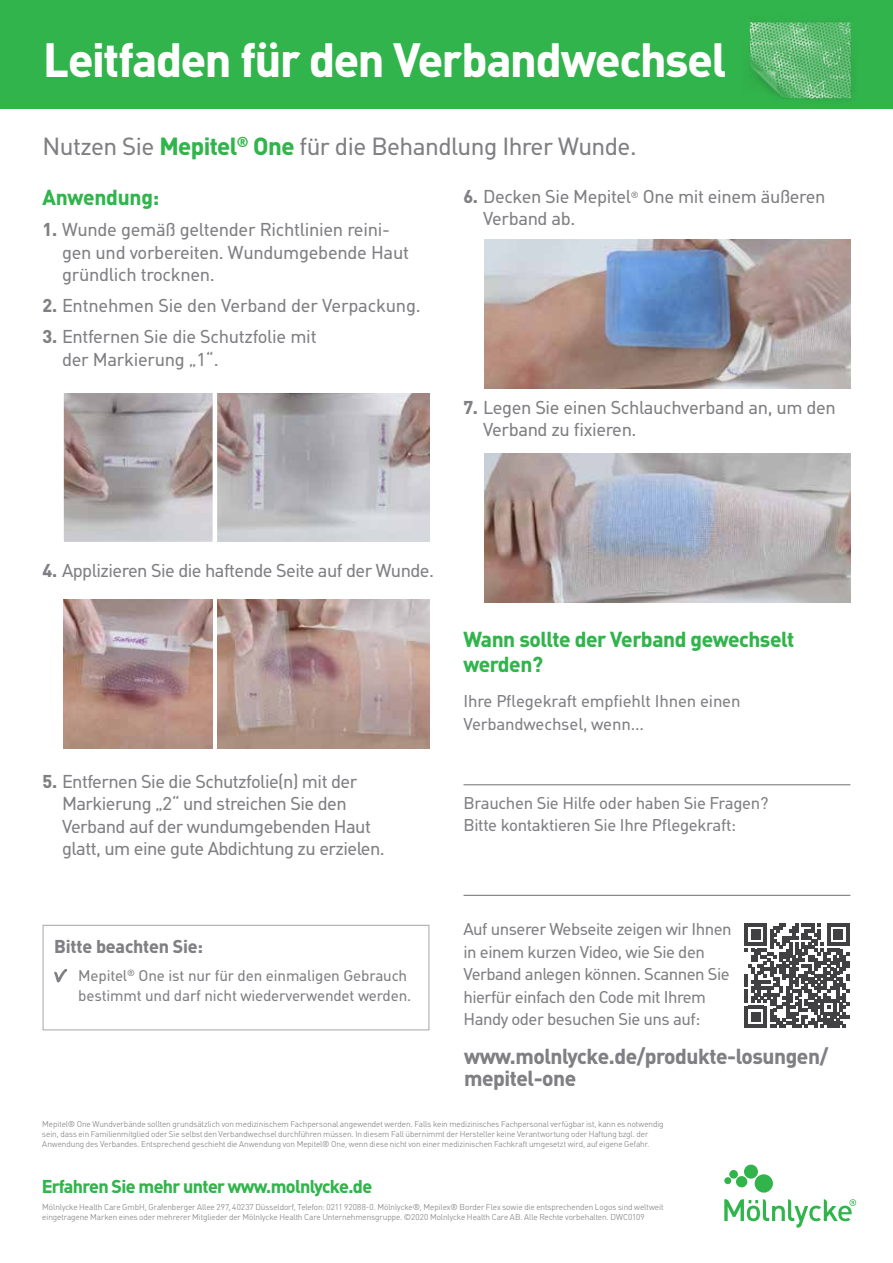
<style>
.page{position:relative;width:893px;height:1263px;background:#fff}
.page>*{position:absolute;margin:0;border:0;box-sizing:border-box;transform-origin:0 0}
.t1{font:700 46.5px "MHC Din";letter-spacing:-.025em;color:#fff}
.t2{font:24px "Molnlycke Din";letter-spacing:-.025em;color:#807f83}
.t3{font:700 21px/25.5px "Molnlycke Din";letter-spacing:-.02em;color:#32b44c}
.t4{font:700 21px/22.5px "Molnlycke Din";letter-spacing:-.02em;color:#807f83}
.t5{font:18px/22.5px "Molnlycke Din";letter-spacing:-.02em;color:#807f83}
.t6{font:700 18px "Molnlycke Din";letter-spacing:-.035em;color:#32b44c}
.t7{font:700 18px "Molnlycke Din";letter-spacing:-.01em;color:#807f83}
.t8{font:16.5px/22.5px "Molnlycke Din";letter-spacing:-.03em;color:#807f83}
.t9{font:16.5px/22.5px "Molnlycke Din";letter-spacing:-.01em;color:#807f83}
.t10{font:15px/19.5px "Molnlycke Din";letter-spacing:-.01em;color:#807f83}
.t11{font:300 8.25px/9.8px "MHC Din";letter-spacing:-.005em;color:#807f83}
.s1{font-weight:700;color:#32b44c}
.s2{font-weight:700}
</style>
<div class="page">
<div style="left:0;top:0;width:893px;height:108px;background:#32b44c"></div>
<svg style="left:724px;top:1165px;width:132px;height:63px"></svg>
<img style="left:64px;top:599px;width:149px;height:149px">
<img style="left:217px;top:599px;width:212px;height:149px">
<img style="left:485px;top:239px;width:365px;height:149px">
<img style="left:485px;top:454px;width:365px;height:149px">
<img style="left:219px;top:393px;width:210px;height:149px">
<svg style="left:63px;top:393px;width:156px;height:149px;background:#b0a9aa"></svg>
<div style="left:43px;top:925px;width:386px;height:105px;border:1px solid #afafb2"></div>
<svg style="left:54px;top:969px;width:14px;height:14px"></svg>
<img style="left:723px;top:18px;width:157px;height:91px">
<svg style="left:745px;top:923px;width:104px;height:105px"></svg>
<hr style="left:463px;top:784px;width:387px;height:1px;background:#807f83">
<hr style="left:463px;top:895px;width:387px;height:1px;background:#807f83">
<h1 class="t1" style="left:43px;top:32px;width:684px">Leitfaden für den Verbandwechsel</h1>
<h2 class="t2" style="left:43px;top:132px;width:596px">Nutzen Sie <span class="s1">Mepitel</span><sup>®</sup> <span class="s1">One</span> für die Behandlung Ihrer Wunde.</h2>
<h3 class="t3" style="left:43px;top:184px;width:118px">Anwendung:</h3>
<h3 class="t5" style="left:62px;top:218px;width:348px;text-indent:-19px"><span class="s2">1.</span> Wunde gemäß geltender Richtlinien reini&shy;gen und vorbereiten. Wundumgebende Haut gründlich trocknen.</h3>
<h3 class="t5" style="left:43px;top:294px;width:380px"><span class="s2">2.</span> Entnehmen Sie den Verband der Verpackung.</h3>
<h3 class="t5" style="left:62px;top:325px;width:256px;text-indent:-19px"><span class="s2">3.</span> Entfernen Sie die Schutzfolie mit der Markierung „1“.</h3>
<h3 class="t5" style="left:483px;top:185px;width:344px;text-indent:-19px"><span class="s2">6.</span> Decken Sie Mepitel<sup>®</sup> One mit einem äußeren<br>Verband ab.</h3>
<h3 class="t5" style="left:483px;top:396px;width:354px;text-indent:-19px"><span class="s2">7.</span> Legen Sie einen Schlauchverband an, um den<br>Verband zu fixieren.</h3>
<h3 class="t5" style="left:43px;top:559px;width:393px"><span class="s2">4.</span> Applizieren Sie die haftende Seite auf der Wunde.</h3>
<h3 class="t5" style="left:62px;top:770px;width:324px;text-indent:-19px"><span class="s2">5.</span> Entfernen Sie die Schutzfolie(n) mit der Markierung „2“ und streichen Sie den Verband auf der wundumgebenden Haut glatt, um eine gute Abdichtung zu erzielen.</h3>
<h3 class="t7" style="left:54px;top:935px;width:151px">Bitte beachten Sie:</h3>
<h3 class="t10" style="left:78px;top:966px;width:335px">Mepitel<sup>®</sup> One ist nur für den einmaligen Gebrauch bestimmt und darf nicht wiederverwendet werden.</h3>
<h3 class="t3" style="left:463px;top:626px;width:332px">Wann sollte der Verband gewechselt werden?</h3>
<h3 class="t9" style="left:463px;top:690px;width:279px">Ihre Pflegekraft empfiehlt Ihnen einen<br>Verbandwechsel, wenn...</h3>
<h3 class="t8" style="left:463px;top:792px;width:306px">Brauchen Sie Hilfe oder haben Sie Fragen?<br>Bitte kontaktieren Sie Ihre Pflegekraft:</h3>
<h3 class="t8" style="left:463px;top:918px;width:270px">Auf unserer Webseite zeigen wir Ihnen in einem kurzen Video, wie Sie den Verband anlegen können. Scannen Sie hierfür einfach den Code mit Ihrem Handy oder besuchen Sie uns auf:</h3>
<h3 class="t4" style="left:464px;top:1044px;width:365px">www.molnlycke.de/produkte-losungen/ mepitel-one</h3>
<p class="t11" style="left:42px;top:1119px;width:623px">Mepitel® One Wundverbände sollten grundsätzlich von medizinischem Fachpersonal angewendet werden. Falls kein medizinisches Fachpersonal verfügbar ist, kann es notwendig sein, dass ein Familienmitglied oder Sie selbst den Verbandwechsel durchführen müssen. In diesem Fall übernimmt der Hersteller keine Verantwortung oder Haftung bzgl. der<br>Anwendung des Verbandes. Entsprechend geschieht die Anwendung von Mepitel® One, wenn diese nicht von einer medizinischen Fachkraft umgesetzt wird, auf eigene Gefahr.</p>
<h3 class="t6" style="left:42px;top:1175px;width:332px">Erfahren Sie mehr unter www.molnlycke.de</h3>
<p class="t11" style="left:42px;top:1202px;width:622px">Mölnlycke Health Care GmbH, Grafenberger Allee 297, 40237 Düsseldorf, Telefon: 0211 92088-0. Mölnlycke®, Mepilex® Border Flex sowie die entsprechenden Logos sind weltweit eingetragene Marken eines oder mehrerer Mitglieder der Mölnlycke Health Care Unternehmensgruppe. ©2020 Molnlycke Health Care AB. Alle Rechte vorbehalten. DWC0109</p>
</div>
